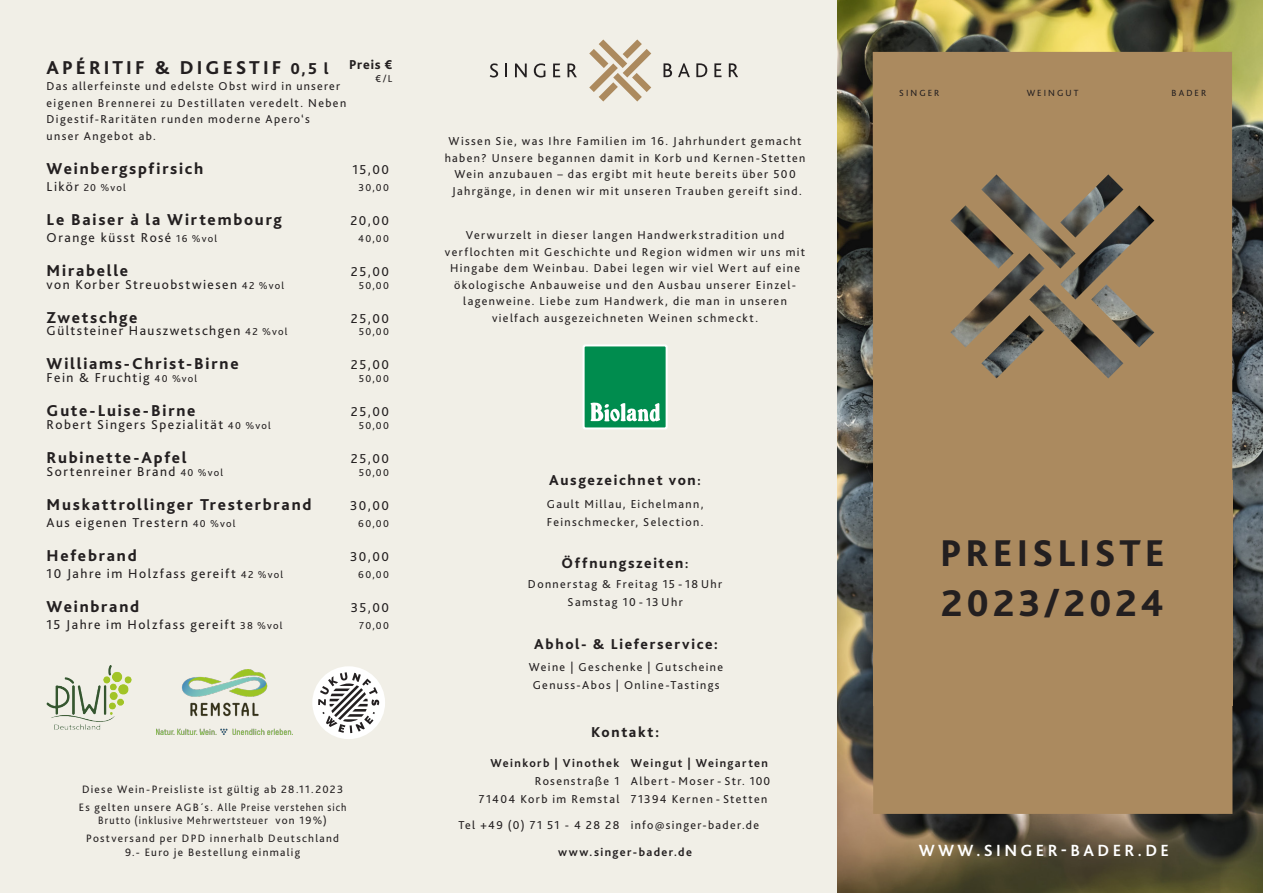
<style>
.page{position:relative;width:1263px;height:893px;background:#f1efe7}
.page>*{position:absolute;margin:0;border:0;box-sizing:border-box;transform-origin:0 0}
.t1{font:800 39px/50.1px "Bliss 2";letter-spacing:.1em;color:#231f20}
.t2{font:800 19.5px "Bliss 2";letter-spacing:.16em;color:#231f20}
.t3{font:700 16.95px "Bliss";letter-spacing:.2em;color:#fff}
.t4{font:800 16.5px "Bliss 2";letter-spacing:.105em;color:#231f20}
.t5{font:800 15px "Bliss 2";letter-spacing:.11em;color:#231f20}
.t6{font:13.5px "Bliss";letter-spacing:.11em;color:#231f20}
.t7{font:800 13.5px "Bliss 2";letter-spacing:.06em;color:#231f20}
.t8{font:12px/16.5px "Bliss";letter-spacing:.115em;color:#231f20;text-align:center}
.t9{font:700 12px "Bliss";letter-spacing:.12em;color:#231f20}
.t10{font:11.25px/17.7px "Bliss";letter-spacing:.11em;color:#231f20}
.t11{font:11.25px/17.7px "Bliss";letter-spacing:.11em;color:#231f20;text-align:center;scale:.9 1}
.t12{font:10.5px "Bliss";letter-spacing:.13em;color:#231f20}
.t13{font:9.3px "Bliss";letter-spacing:.22em;color:#231f20}
.s1{font-size:16.5px}
.s2{font-size:13.5px}
.s3{font-size:10.5px}
</style>
<div class="page">
<img style="left:838px;top:0;width:425px;height:893px">
<svg style="left:873px;top:52px;width:359px;height:762px;background:#a3855d"></svg>
<div style="left:873px;top:481px;width:359px;height:225px;background:#ab8a5f"></div>
<svg style="left:589px;top:39px;width:62px;height:63px"></svg>
<svg style="left:663px;top:63px;width:9px;height:14px"></svg>
<svg style="left:678px;top:63px;width:12px;height:14px"></svg>
<svg style="left:696px;top:63px;width:11px;height:14px"></svg>
<svg style="left:714px;top:63px;width:7px;height:14px"></svg>
<svg style="left:729px;top:63px;width:9px;height:14px"></svg>
<svg style="left:490px;top:63px;width:8px;height:14px"></svg>
<svg style="left:505px;top:64px;width:2px;height:13px"></svg>
<svg style="left:515px;top:64px;width:12px;height:13px"></svg>
<svg style="left:534px;top:63px;width:11px;height:14px"></svg>
<svg style="left:553px;top:64px;width:7px;height:13px"></svg>
<svg style="left:567px;top:64px;width:10px;height:13px"></svg>
<svg style="left:583px;top:344px;width:85px;height:85px"></svg>
<div style="left:585px;top:346px;width:81px;height:81px;background:#008c4e"></div>
<svg style="left:590px;top:402px;width:70px;height:20px"></svg>
<img style="left:156px;top:669px;width:137px;height:65px">
<div style="left:312px;top:666px;width:73px;height:73px;background:#fff;border-radius:50%"></div>
<svg style="left:318px;top:672px;width:61px;height:61px"></svg>
<img style="left:47px;top:665px;width:85px;height:65px">
<h2 class="t2" style="left:47px;top:55px;width:283px">APÉRITIF &amp; DIGESTIF <span class="s1">0,5 l</span></h2>
<p class="t8" style="left:47px;top:78px;width:301px;text-align:left">Das allerfeinste und edelste Obst wird in unserer eigenen Brennerei zu Destillaten veredelt. Neben Digestif-Raritäten runden moderne Apero‘s<br>unser Angebot ab.</p>
<h3 class="t4" style="left:47px;top:158px;width:158px">Weinbergspfirsich</h3>
<p class="t6" style="left:352px;top:161px;width:38px">15,00</p>
<p class="t12" style="left:47px;top:181px;width:81px"><span class="s2">Likör</span> 20 %vol</p>
<p class="t12" style="left:358px;top:181px;width:32px">30,00</p>
<h3 class="t4" style="left:47px;top:209px;width:237px">Le Baiser à la Wirtembourg</h3>
<p class="t6" style="left:351px;top:212px;width:40px">20,00</p>
<p class="t6" style="left:47px;top:229px;width:172px">Orange küsst Rosé <span class="s3">16 %vol</span></p>
<p class="t12" style="left:358px;top:232px;width:33px">40,00</p>
<h3 class="t4" style="left:47px;top:260px;width:83px">Mirabelle</h3>
<p class="t6" style="left:351px;top:263px;width:40px">25,00</p>
<p class="t6" style="left:47px;top:276px;width:239px">von Korber Streuobstwiesen <span class="s3">42 %vol</span></p>
<p class="t12" style="left:359px;top:279px;width:32px">50,00</p>
<h3 class="t4" style="left:47px;top:307px;width:92px">Zwetschge</h3>
<p class="t6" style="left:351px;top:310px;width:40px">25,00</p>
<p class="t6" style="left:47px;top:323px;width:242px">Gültsteiner Hauszwetschgen <span class="s3">42 %vol</span></p>
<p class="t12" style="left:359px;top:325px;width:32px">50,00</p>
<h3 class="t4" style="left:47px;top:354px;width:194px">Williams-Christ-Birne</h3>
<p class="t6" style="left:351px;top:357px;width:40px">25,00</p>
<p class="t6" style="left:47px;top:369px;width:152px">Fein &amp; Fruchtig <span class="s3">40 %vol</span></p>
<p class="t12" style="left:359px;top:372px;width:32px">50,00</p>
<h3 class="t4" style="left:47px;top:400px;width:150px">Gute-Luise-Birne</h3>
<p class="t6" style="left:351px;top:403px;width:40px">25,00</p>
<p class="t6" style="left:47px;top:416px;width:226px">Robert Singers Spezialität <span class="s3">40 %vol</span></p>
<p class="t12" style="left:359px;top:419px;width:32px">50,00</p>
<h3 class="t4" style="left:47px;top:447px;width:142px">Rubinette-Apfel</h3>
<p class="t6" style="left:351px;top:450px;width:40px">25,00</p>
<p class="t6" style="left:47px;top:463px;width:178px">Sortenreiner Brand <span class="s3">40 %vol</span></p>
<p class="t12" style="left:359px;top:466px;width:32px">50,00</p>
<h3 class="t4" style="left:47px;top:494px;width:266px">Muskattrollinger Tresterbrand</h3>
<p class="t6" style="left:350px;top:497px;width:40px">30,00</p>
<p class="t6" style="left:47px;top:514px;width:190px">Aus eigenen Trestern <span class="s3">40 %vol</span></p>
<p class="t12" style="left:358px;top:517px;width:32px">60,00</p>
<h3 class="t4" style="left:47px;top:545px;width:92px">Hefebrand</h3>
<p class="t6" style="left:350px;top:548px;width:40px">30,00</p>
<p class="t6" style="left:47px;top:565px;width:238px">10 Jahre im Holzfass gereift <span class="s3">42 %vol</span></p>
<p class="t12" style="left:358px;top:568px;width:32px">60,00</p>
<h3 class="t4" style="left:47px;top:596px;width:94px">Weinbrand</h3>
<p class="t6" style="left:351px;top:599px;width:40px">35,00</p>
<p class="t6" style="left:47px;top:616px;width:237px">15 Jahre im Holzfass gereift <span class="s3">38 %vol</span></p>
<p class="t12" style="left:359px;top:619px;width:31px">70,00</p>
<p class="t7" style="left:349px;top:56px;width:45px">Preis €</p>
<p class="t12" style="left:376px;top:72px;width:18px">€/L</p>
<p class="t10" style="left:79px;top:780px;width:269px">Diese Wein-Preisliste ist gültig ab 28.11.2023<br>Es gelten unsere AGB´s. Alle Preise verstehen sich</p>
<p class="t11" style="left:86px;top:812px;width:283px">Brutto (inklusive Mehrwertsteuer von 19%)<br>Postversand per DPD innerhalb Deutschland</p>
<p class="t10" style="left:125px;top:843px;width:177px">9.- Euro je Bestellung einmalig</p>
<p class="t8" style="left:445px;top:133px;width:362px">Wissen Sie, was Ihre Familien im 16. Jahrhundert gemacht haben? Unsere begannen damit in Korb und Kernen-Stetten Wein anzubauen – das ergibt mit heute bereits über 500<br>Jahrgänge, in denen wir mit unseren Trauben gereift sind.</p>
<p class="t8" style="left:445px;top:227px;width:362px">Verwurzelt in dieser langen Handwerkstradition und verflochten mit Geschichte und Region widmen wir uns mit Hingabe dem Weinbau. Dabei legen wir viel Wert auf eine ökologische Anbauweise und den Ausbau unserer Einzel&shy;lagenweine. Liebe zum Handwerk, die man in unseren vielfach ausgezeichneten Weinen schmeckt.</p>
<p class="t5" style="left:549px;top:470px;width:153px">Ausgezeichnet von<span class="s2">:</span></p>
<p class="t8" style="left:547px;top:495px;width:158px;line-height:17.7px;text-align:left">Gault Millau, Eichelmann,<br>Feinschmecker, Selection.</p>
<p class="t5" style="left:562px;top:554px;width:128px">Öffnungszeiten<span class="s2">:</span></p>
<p class="t8" style="left:528px;top:575px;width:196px;line-height:17.7px">Donnerstag &amp; Freitag 15 - 18 Uhr<br>Samstag 10 - 13 Uhr</p>
<p class="t5" style="left:534px;top:635px;width:185px">Abhol- &amp; Lieferservice:</p>
<p class="t8" style="left:529px;top:658px;width:196px;line-height:17.7px">Weine | Geschenke | Gutscheine<br>Genuss-Abos | Online-Tastings</p>
<p class="t5" style="left:591px;top:723px;width:70px">Kontakt:</p>
<p class="t9" style="left:490px;top:756px;width:130px">Weinkorb | Vinothek</p>
<p class="t8" style="left:479px;top:772px;width:142px;line-height:17.7px;text-align:right">Rosenstraße 1<br>71404 Korb im Remstal</p>
<p class="t9" style="left:631px;top:756px;width:139px">Weingut | Weingarten</p>
<p class="t8" style="left:631px;top:772px;width:141px;line-height:17.7px;text-align:left">Albert - Moser - Str. 100<br>71394 Kernen - Stetten</p>
<p class="t8" style="left:458px;top:816px;width:302px">Tel +49 (0) 71 51 - 4 28 28 info@singer-bader.de</p>
<p class="t9" style="left:558px;top:845px;width:135px">www.singer-bader.de</p>
<p class="t13" style="left:899px;top:87px;width:42px">SINGER</p>
<p class="t13" style="left:1027px;top:87px;width:53px">WEINGUT</p>
<p class="t13" style="left:1171px;top:87px;width:36px">BADER</p>
<h1 class="t1" style="left:940px;top:527px;width:226px">PREISLISTE<br>2023/2024</h1>
<h3 class="t3" style="left:919px;top:839px;width:252px">WWW.SINGER-BADER.DE</h3>
</div>
